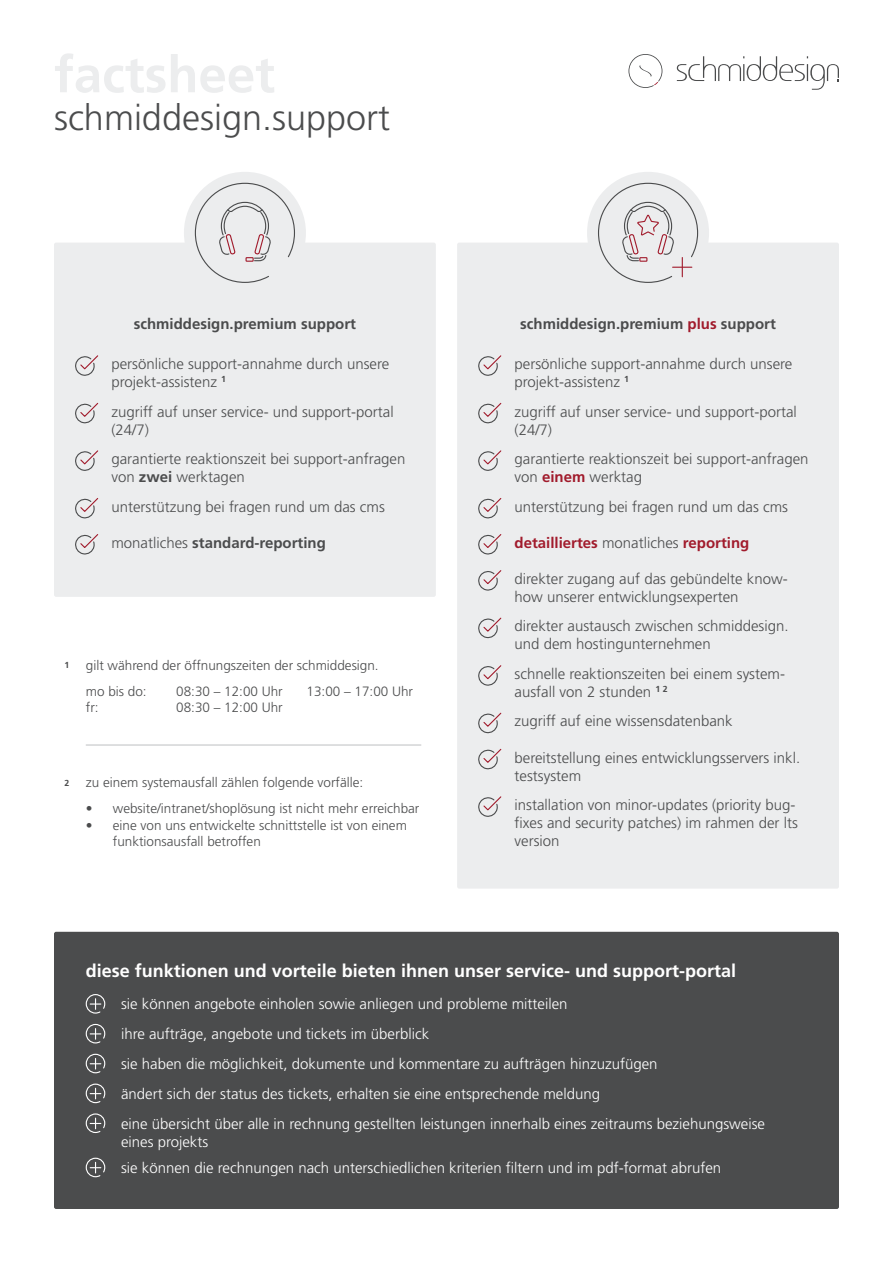
<style>
.page{position:relative;width:893px;height:1263px;background:#fff}
.page>*{position:absolute;margin:0;border:0;box-sizing:border-box;transform-origin:0 0}
.t1{font:300 36px "Frutiger LT Std";color:#4b4c4d}
.t2{font:700 18px "Frutiger LT Std";color:#fff}
.t3{font:300 15px/18px "Frutiger LT Std";color:#4b4c4d}
.t4{font:300 15px/29.8px "Frutiger LT Std";color:#fff}
.t5{font:700 15px "Frutiger LT Std";color:#4b4c4d}
.t6{font:700 15px "Frutiger LT Std";color:#a11b2c}
.t7{font:300 13.5px/16.2px "Frutiger LT Std";color:#4b4c4d}
.t8{font:700 8.7px "Frutiger LT Std";color:#4b4c4d}
.s1{color:#a11b2c}
.s2{font-weight:700}
.s3{font-weight:700;color:#a11b2c}
.s4{font-weight:300}
.s5{font-weight:300;color:#4b4c4d}
</style>
<div class="page">
<svg style="left:628px;top:54px;width:34px;height:34px"></svg>
<svg style="left:677px;top:56px;width:162px;height:34px"></svg>
<div style="left:587px;top:172px;width:122px;height:122px;background:#ecedee;border-radius:50%"></div>
<div style="left:184px;top:172px;width:122px;height:122px;background:#ecedee;border-radius:50%"></div>
<div style="left:54px;top:243px;width:382px;height:354px;background:#ecedee;border-radius:2px"></div>
<div style="left:457px;top:243px;width:382px;height:646px;background:#ecedee;border-radius:2px"></div>
<svg style="left:75px;top:355px;width:24px;height:21px"></svg>
<svg style="left:478px;top:355px;width:24px;height:21px"></svg>
<svg style="left:75px;top:402px;width:24px;height:22px"></svg>
<svg style="left:478px;top:402px;width:24px;height:22px"></svg>
<svg style="left:478px;top:570px;width:24px;height:21px"></svg>
<svg style="left:478px;top:617px;width:24px;height:22px"></svg>
<svg style="left:478px;top:665px;width:24px;height:21px"></svg>
<svg style="left:478px;top:796px;width:24px;height:21px"></svg>
<svg style="left:75px;top:450px;width:24px;height:21px"></svg>
<svg style="left:478px;top:450px;width:24px;height:21px"></svg>
<svg style="left:75px;top:498px;width:24px;height:21px"></svg>
<svg style="left:478px;top:498px;width:24px;height:21px"></svg>
<svg style="left:478px;top:712px;width:24px;height:22px"></svg>
<svg style="left:478px;top:748px;width:24px;height:22px"></svg>
<svg style="left:75px;top:534px;width:24px;height:21px"></svg>
<svg style="left:478px;top:534px;width:24px;height:21px"></svg>
<hr style="left:86px;top:744px;width:335px;height:1px;background:#c5c6c8">
<div style="left:54px;top:932px;width:785px;height:277px;background:#4b4c4d;border-radius:2px"></div>
<svg style="left:85px;top:994px;width:21px;height:20px"></svg>
<svg style="left:85px;top:1023px;width:21px;height:21px"></svg>
<svg style="left:85px;top:1053px;width:21px;height:21px"></svg>
<svg style="left:85px;top:1083px;width:21px;height:21px"></svg>
<svg style="left:85px;top:1157px;width:21px;height:21px"></svg>
<svg style="left:85px;top:1113px;width:21px;height:20px"></svg>
<svg style="left:194px;top:182px;width:101px;height:101px"></svg>
<div style="left:245px;top:257px;width:9px;height:5px;border:1px solid #a11b2c"></div>
<svg style="left:598px;top:182px;width:101px;height:101px"></svg>
<h1 class="t1" style="left:54px;top:97px;width:338px">schmiddesign.support</h1>
<p class="t5" style="left:134px;top:315px;width:224px">schmiddesign.premium support</p>
<p class="t5" style="left:520px;top:315px;width:257px">schmiddesign.premium <span class="s1">plus</span> support</p>
<p class="t3" style="left:111px;top:355px;width:279px">persönliche support-annahme durch unsere projekt-assistenz <sup>1</sup></p>
<p class="t3" style="left:515px;top:355px;width:279px">persönliche support-annahme durch unsere projekt-assistenz <sup>1</sup></p>
<p class="t3" style="left:111px;top:403px;width:284px">zugriff auf unser service- und support-portal (24/7)</p>
<p class="t3" style="left:515px;top:403px;width:284px">zugriff auf unser service- und support-portal (24/7)</p>
<p class="t3" style="left:111px;top:450px;width:295px">garantierte reaktionszeit bei support-anfragen von <span class="s2">zwei</span> werktagen</p>
<p class="t3" style="left:515px;top:450px;width:295px">garantierte reaktionszeit bei support-anfragen von <span class="s3">einem</span> werktag</p>
<p class="t3" style="left:111px;top:498px;width:275px">unterstützung bei fragen rund um das cms</p>
<p class="t3" style="left:515px;top:498px;width:275px">unterstützung bei fragen rund um das cms</p>
<p class="t5" style="left:111px;top:534px;width:216px"><span class="s4">monatliches</span> standard-reporting</p>
<p class="t8" style="left:64px;top:660px;width:6px">1</p>
<p class="t7" style="left:86px;top:657px;width:294px">gilt während der öffnungszeiten der schmiddesign.</p>
<p class="t7" style="left:86px;top:683px;width:62px">mo bis do: fr:</p>
<p class="t7" style="left:176px;top:683px;width:108px">08:30 – 12:00 Uhr<br>08:30 – 12:00 Uhr</p>
<p class="t7" style="left:307px;top:683px;width:108px">13:00 – 17:00 Uhr</p>
<p class="t8" style="left:64px;top:777px;width:6px">2</p>
<p class="t7" style="left:86px;top:775px;width:279px">zu einem systemausfall zählen folgende vorfälle:</p>
<p class="t7" style="left:86px;top:801px;width:335px">• website/intranet/shoplösung ist nicht mehr erreichbar</p>
<p class="t7" style="left:113px;top:817px;width:296px;text-indent:-27px">• eine von uns entwickelte schnittstelle ist von einem funktionsausfall betroffen</p>
<p class="t6" style="left:515px;top:534px;width:236px">detailliertes <span class="s5">monatliches</span> reporting</p>
<p class="t3" style="left:515px;top:570px;width:275px">direkter zugang auf das gebündelte know&shy;how unserer entwicklungsexperten</p>
<p class="t3" style="left:515px;top:617px;width:275px">direkter austausch zwischen schmiddesign. und dem hostingunternehmen</p>
<p class="t3" style="left:515px;top:665px;width:272px">schnelle reaktionszeiten bei einem system&shy;ausfall von 2 stunden <sup>1</sup> <sup>2</sup></p>
<p class="t3" style="left:515px;top:712px;width:220px">zugriff auf eine wissensdatenbank</p>
<p class="t3" style="left:515px;top:748px;width:287px">bereitstellung eines entwicklungsservers inkl. testsystem</p>
<p class="t3" style="left:515px;top:796px;width:285px">installation von minor-updates (priority bug&shy;fixes and security patches) im rahmen der lts version</p>
<p class="t2" style="left:86px;top:960px;width:652px">diese funktionen und vorteile bieten ihnen unser service- und support-portal</p>
<p class="t4" style="left:121px;top:989px;width:538px">sie können angebote einholen sowie anliegen und probleme mitteilen<br>ihre aufträge, angebote und tickets im überblick<br>sie haben die möglichkeit, dokumente und kommentare zu aufträgen hinzuzufügen ändert sich der status des tickets, erhalten sie eine entsprechende meldung</p>
<p class="t4" style="left:121px;top:1115px;width:646px;line-height:18px">eine übersicht über alle in rechnung gestellten leistungen innerhalb eines zeitraums beziehungsweise eines projekts</p>
<p class="t4" style="left:121px;top:1153px;width:602px">sie können die rechnungen nach unterschiedlichen kriterien filtern und im pdf-format abrufen</p>
</div>
